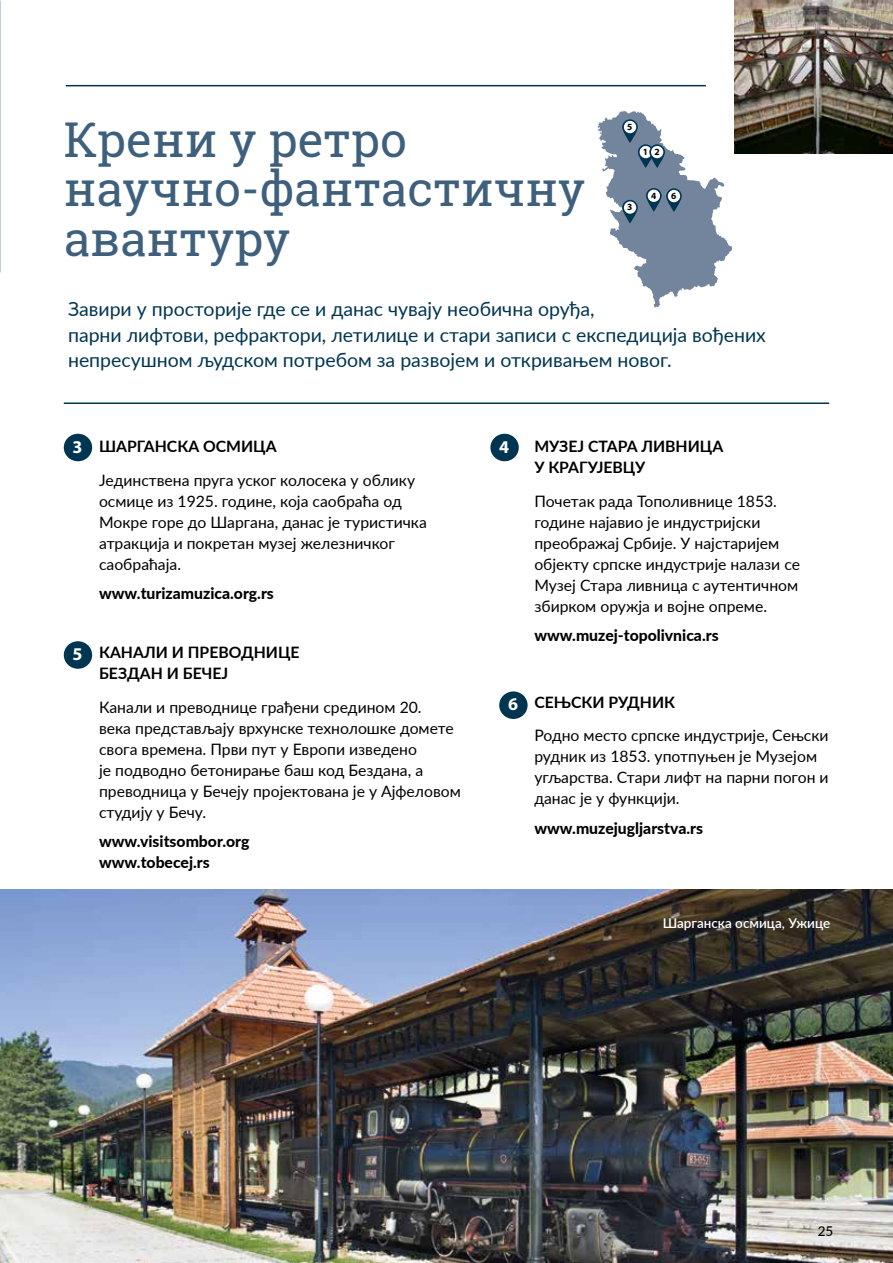
<style>
.page{position:relative;width:893px;height:1263px;background:#fff}
.page>*{position:absolute;margin:0;border:0;box-sizing:border-box;transform-origin:0 0}
.t1{font:48px/49.5px "Roboto Slab";color:#3f607c}
.t2{font:19.5px/25.5px "Lato";color:#003551}
.t3{font:700 18px "Myriad Pro";color:#fff}
.t4{font:15.75px/21px "Lato";color:#000}
.t5{font:800 15.75px/21px "Lato";color:#000}
.t6{font:700 15.75px/21px "Lato";color:#000}
.t7{font:600 13.5px "Lato";color:#fff}
.t8{font:500 13.5px "Lato";color:#000}
.t9{font:700 9.45px "Myriad Pro";color:#000}
</style>
<div class="page">
<img style="left:0;top:890px;width:893px;height:373px">
<hr style="left:0;top:272px;width:1px;height:618px;background:#003551">
<hr style="left:0;top:0;width:1px;height:272px;background:#003551">
<hr style="left:66px;top:85px;width:640px;height:1px;background:#003551">
<hr style="left:64px;top:402px;width:765px;height:2px;background:#003551">
<img style="left:735px;top:0;width:158px;height:153px">
<svg style="left:597px;top:111px;width:135px;height:197px"></svg>
<svg style="left:638px;top:144px;width:15px;height:24px"></svg>
<div style="left:640px;top:146px;width:12px;height:12px;background:#fff;border-radius:50%"></div>
<svg style="left:649px;top:144px;width:16px;height:24px"></svg>
<div style="left:651px;top:146px;width:12px;height:12px;background:#fff;border-radius:50%"></div>
<svg style="left:622px;top:200px;width:16px;height:23px"></svg>
<div style="left:624px;top:201px;width:12px;height:13px;background:#fff;border-radius:50%"></div>
<svg style="left:622px;top:119px;width:16px;height:24px"></svg>
<div style="left:624px;top:121px;width:12px;height:12px;background:#fff;border-radius:50%"></div>
<svg style="left:646px;top:188px;width:16px;height:24px"></svg>
<div style="left:648px;top:190px;width:12px;height:12px;background:#fff;border-radius:50%"></div>
<svg style="left:666px;top:188px;width:16px;height:24px"></svg>
<div style="left:668px;top:190px;width:12px;height:12px;background:#fff;border-radius:50%"></div>
<div style="left:64px;top:434px;width:28px;height:27px;background:#003551;border-radius:50%"></div>
<div style="left:64px;top:641px;width:28px;height:28px;background:#003551;border-radius:50%"></div>
<div style="left:499px;top:691px;width:29px;height:28px;background:#003551;border-radius:50%"></div>
<div style="left:490px;top:434px;width:29px;height:27px;background:#003551;border-radius:50%"></div>
<h1 class="t1" style="left:64px;top:114px;width:523px">Крени у ретро научно-фантастичну авантуру</h1>
<p class="t2" style="left:68px;top:296px;width:699px">Завири у просторије где се и данас чувају необична оруђа,<br>парни лифтови, рефрактори, летилице и стари записи с експедиција вођених непресушном људском потребом за развојем и откривањем новог.</p>
<p class="t9" style="left:627px;top:121px;width:7px">5</p>
<p class="t9" style="left:643px;top:146px;width:18px">1 2</p>
<p class="t9" style="left:651px;top:189px;width:7px">4</p>
<p class="t9" style="left:671px;top:190px;width:7px">6</p>
<p class="t9" style="left:627px;top:201px;width:7px">3</p>
<p class="t3" style="left:73px;top:435px;width:11px">3</p>
<p class="t6" style="left:99px;top:435px;width:179px">ШАРГАНСКА ОСМИЦА</p>
<p class="t4" style="left:99px;top:469px;width:329px">Јединствена пруга уског колосека у облику осмице из 1925. године, која саобраћа од Мокре горе до Шаргана, данас је туристичка атракција и покретан музеј железничког саобраћаја.</p>
<p class="t5" style="left:99px;top:582px;width:176px">www.turizamuzica.org.rs</p>
<p class="t3" style="left:73px;top:642px;width:11px">5</p>
<p class="t6" style="left:99px;top:641px;width:202px">КАНАЛИ И ПРЕВОДНИЦЕ<br>БЕЗДАН И БЕЧЕЈ</p>
<p class="t4" style="left:99px;top:696px;width:363px">Канали и преводнице грађени средином 20.<br>века представљају врхунске технолошке домете свога времeна. Први пут у Европи изведено<br>је подводно бетонирање баш код Бездана, а преводница у Бечеју пројектована је у Ајфеловом студију у Бечу.</p>
<p class="t5" style="left:99px;top:830px;width:152px">www.visitsombor.org www.tobecej.rs</p>
<p class="t3" style="left:499px;top:435px;width:11px">4</p>
<p class="t6" style="left:534px;top:435px;width:190px">МУЗЕЈ СТАРА ЛИВНИЦА<br>У КРАГУЈЕВЦУ</p>
<p class="t4" style="left:534px;top:490px;width:267px">Почетак рада Тополивнице 1853. године најавио је индустријски преображај Србије. У најстаријем објекту српске индустрије налази се Музеј Стара ливница с аутентичном збирком оружја и војне опреме.</p>
<p class="t5" style="left:534px;top:624px;width:186px">www.muzej-topolivnica.rs</p>
<p class="t3" style="left:508px;top:692px;width:11px">6</p>
<p class="t6" style="left:534px;top:691px;width:142px">СЕЊСКИ РУДНИК</p>
<p class="t4" style="left:534px;top:724px;width:296px">Родно место српске индустрије, Сењски рудник из 1853. употпуњен је Музејoм угљарства. Стари лифт на парни погон и данас је у функцији.</p>
<p class="t5" style="left:534px;top:817px;width:170px">www.muzejugljarstva.rs</p>
<p class="t7" style="left:663px;top:913px;width:169px">Шарганска осмица, Ужице</p>
<p class="t8" style="left:818px;top:1221px;width:17px">25</p>
</div>
